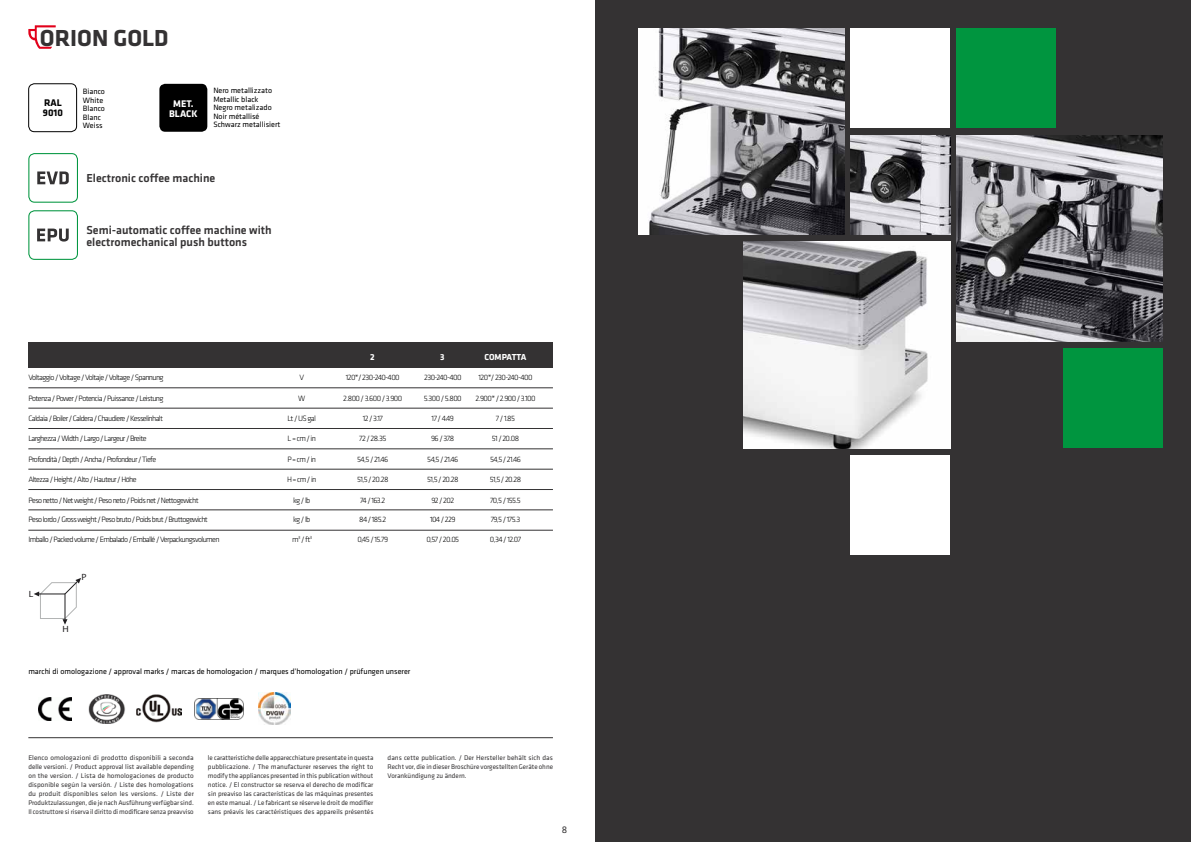
<style>
.page{position:relative;width:1191px;height:842px;background:#fff}
.page>*{position:absolute;margin:0;border:0;box-sizing:border-box;transform-origin:0 0}
.t1{font:700 24.1px "Klavika";color:#343233}
.t2{font:500 12px/12px "Klavika";color:#343233}
.t3{font:700 10px/10px "Klavika";color:#fff;text-align:center}
.t4{font:700 10px/10px "Klavika";color:#000}
.t5{font:10px "Klavika";color:#343233}
.t6{font:700 9px "Klavika";letter-spacing:-.015em;color:#fff}
.t7{font:900 condensed 9px "Helvetica";color:#201e20;scale:1.07 1}
.t8{font:300 8px "Klavika";letter-spacing:-.075em;color:#000}
.t9{font:8px/8.5px "Klavika";color:#000}
.t10{font:7px/9px "Klavika";color:#343233;text-align:justify}
</style>
<div class="page">
<div style="left:595px;top:0;width:596px;height:842px;background:#343233"></div>
<hr style="left:28px;top:737px;width:525px;height:1px;background:#343233">
<svg style="left:28px;top:25px;width:28px;height:24px"></svg>
<div style="left:28px;top:83px;width:49px;height:49px;border:1px solid #000;border-radius:6px"></div>
<div style="left:159px;top:84px;width:48px;height:48px;background:#000;border-radius:6px"></div>
<svg style="left:34px;top:578px;width:47px;height:47px"></svg>
<div style="left:28px;top:210px;width:50px;height:50px;border:1px solid #00953f;border-radius:6px"></div>
<svg style="left:37px;top:229px;width:32px;height:13px"></svg>
<div style="left:28px;top:153px;width:50px;height:50px;border:1px solid #00953f;border-radius:6px"></div>
<svg style="left:37px;top:171px;width:32px;height:13px"></svg>
<img style="left:38px;top:697px;width:33px;height:24px">
<img style="left:88px;top:694px;width:37px;height:30px">
<img style="left:137px;top:694px;width:45px;height:29px">
<img style="left:195px;top:698px;width:49px;height:21px">
<div style="left:28px;top:342px;width:525px;height:26px;background:#343233"></div>
<hr style="left:28px;top:388px;width:525px;height:1px;background:#343233">
<hr style="left:28px;top:408px;width:525px;height:1px;background:#343233">
<hr style="left:28px;top:428px;width:525px;height:1px;background:#343233">
<hr style="left:28px;top:449px;width:525px;height:1px;background:#343233">
<hr style="left:28px;top:469px;width:525px;height:1px;background:#343233">
<hr style="left:28px;top:489px;width:525px;height:1px;background:#343233">
<hr style="left:28px;top:510px;width:525px;height:1px;background:#343233">
<hr style="left:28px;top:530px;width:525px;height:1px;background:#343233">
<img style="left:258px;top:693px;width:32px;height:32px">
<div style="left:850px;top:455px;width:100px;height:100px;background:#fff"></div>
<div style="left:1063px;top:348px;width:99px;height:100px;background:#00953f"></div>
<img style="left:956px;top:135px;width:206px;height:206px">
<div style="left:956px;top:28px;width:100px;height:100px;background:#00953f"></div>
<img style="left:850px;top:135px;width:100px;height:100px">
<img style="left:638px;top:28px;width:206px;height:207px">
<img style="left:744px;top:242px;width:206px;height:206px">
<div style="left:850px;top:28px;width:100px;height:100px;background:#fff"></div>
<h1 class="t1" style="left:40px;top:20px;width:130px">ORION GOLD</h1>
<h3 class="t4" style="left:43px;top:98px;width:22px">RAL<br>9010</h3>
<p class="t9" style="left:213px;top:86px;width:69px">Nero metallizzato<br>Metallic black<br>Negro metalizado<br>Noir métallisé<br>Schwarz metallisiert</p>
<p class="t9" style="left:83px;top:87px;width:24px">Bianco<br>White<br>Blanco<br>Blanc<br>Weiss</p>
<h3 class="t3" style="left:169px;top:98px;width:30px">MET.<br>BLACK</h3>
<h2 class="t2" style="left:86px;top:172px;width:130px">Electronic coffee machine</h2>
<h2 class="t2" style="left:86px;top:223px;width:187px">Semi-automatic coffee machine with electromechanical push buttons</h2>
<p class="t6" style="left:370px;top:351px;width:6px">2</p>
<p class="t6" style="left:440px;top:351px;width:6px">3</p>
<p class="t6" style="left:484px;top:351px;width:43px">COMPATTA</p>
<p class="t8" style="left:28px;top:373px;width:137px">Voltaggio / Voltage / Voltaje / Voltage / Spannung</p>
<p class="t8" style="left:299px;top:373px;width:6px">V</p>
<p class="t8" style="left:346px;top:373px;width:55px">120*/ 230-240-400</p>
<p class="t8" style="left:424px;top:373px;width:39px">230-240-400</p>
<p class="t8" style="left:478px;top:373px;width:55px">120*/ 230-240-400</p>
<p class="t8" style="left:28px;top:394px;width:137px">Potenza / Power / Potencia / Puissance / Leistung</p>
<p class="t8" style="left:298px;top:394px;width:9px">W</p>
<p class="t8" style="left:343px;top:394px;width:61px">2.800 / 3.600 / 3.900</p>
<p class="t8" style="left:424px;top:394px;width:39px">5.300 / 5.800</p>
<p class="t8" style="left:475px;top:394px;width:62px">2.900* / 2.900 / 3.100</p>
<p class="t8" style="left:28px;top:414px;width:136px">Caldaia / Boiler / Caldera / Chaudiere / Kesselinhalt</p>
<p class="t8" style="left:287px;top:414px;width:30px">Lt / US gal</p>
<p class="t8" style="left:363px;top:414px;width:22px">12 / 3.17</p>
<p class="t8" style="left:431px;top:414px;width:24px">17 / 4.49</p>
<p class="t8" style="left:496px;top:414px;width:21px">7 / 1.85</p>
<p class="t8" style="left:28px;top:434px;width:120px">Larghezza / Width / Largo / Largeur / Breite</p>
<p class="t8" style="left:287px;top:434px;width:30px">L = cm / in</p>
<p class="t8" style="left:359px;top:434px;width:29px">72 / 28.35</p>
<p class="t8" style="left:431px;top:434px;width:25px">96 / 37.8</p>
<p class="t8" style="left:492px;top:434px;width:29px">51 / 20.08</p>
<p class="t8" style="left:28px;top:455px;width:129px">Profondità / Depth / Ancha / Profondeur / Tiefe</p>
<p class="t8" style="left:287px;top:455px;width:30px">P = cm / in</p>
<p class="t8" style="left:357px;top:455px;width:32px">54,5 / 21.46</p>
<p class="t8" style="left:427px;top:455px;width:32px">54,5 / 21.46</p>
<p class="t8" style="left:490px;top:455px;width:32px">54,5 / 21.46</p>
<p class="t8" style="left:28px;top:475px;width:110px">Altezza / Height / Alto / Hauteur / Höhe</p>
<p class="t8" style="left:287px;top:475px;width:31px">H = cm / in</p>
<p class="t8" style="left:357px;top:475px;width:33px">51,5 / 20.28</p>
<p class="t8" style="left:427px;top:475px;width:33px">51,5 / 20.28</p>
<p class="t8" style="left:490px;top:475px;width:33px">51,5 / 20.28</p>
<p class="t8" style="left:28px;top:496px;width:172px">Peso netto / Net weight / Peso neto / Poids net / Nettogewicht</p>
<p class="t8" style="left:293px;top:496px;width:19px">kg / lb</p>
<p class="t8" style="left:360px;top:496px;width:27px">74 / 163.2</p>
<p class="t8" style="left:431px;top:496px;width:24px">92 / 202</p>
<p class="t8" style="left:490px;top:496px;width:32px">70,5 / 155.5</p>
<p class="t8" style="left:28px;top:515px;width:181px">Peso lordo / Gross weight / Peso bruto / Poids brut / Bruttogewicht</p>
<p class="t8" style="left:293px;top:515px;width:19px">kg / lb</p>
<p class="t8" style="left:359px;top:515px;width:29px">84 / 185.2</p>
<p class="t8" style="left:430px;top:515px;width:27px">104 / 229</p>
<p class="t8" style="left:491px;top:515px;width:31px">79,5 / 175.3</p>
<p class="t8" style="left:28px;top:535px;width:193px">Imballo / Packed volume / Embalado / Emballé / Verpackungsvolumen</p>
<p class="t8" style="left:292px;top:535px;width:22px">m<sup>3</sup> / ft<sup>3</sup></p>
<p class="t8" style="left:357px;top:535px;width:32px">0,45 / 15.79</p>
<p class="t8" style="left:426px;top:535px;width:34px">0,57 / 20.05</p>
<p class="t8" style="left:490px;top:535px;width:33px">0,34 / 12.07</p>
<p class="t7" style="left:29px;top:588px;width:6px">L</p>
<p class="t7" style="left:81px;top:571px;width:6px">P</p>
<p class="t7" style="left:62px;top:623px;width:7px">H</p>
<p class="t9" style="left:28px;top:667px;width:383px">marchi di omologazione / approval marks / marcas de homologacion / marques d’homologation / prüfungen unserer</p>
<p class="t10" style="left:28px;top:753px;width:167px">Elenco omologazioni di prodotto disponibili a seconda delle versioni. / Product approval list available depending on the version. / Lista de homologaciones de producto disponible según la versión. / Liste des homologations du produit disponibles selon les versions. / Liste der Produktzulassungen, die je nach Ausführung verfügbar sind.<br>Il costruttore si riserva il diritto di modificare senza preavviso</p>
<p class="t10" style="left:208px;top:753px;width:167px">le caratteristiche delle apparecchiature presentate in questa pubblicazione. / The manufacturer reserves the right to modify the appliances presented in this publication without notice. / El constructor se reserva el derecho de modificar sin preaviso las características de las máquinas presentes en este manual. / Le fabricant se réserve le droit de modifier sans préavis les caractéristiques des appareils présentés</p>
<p class="t10" style="left:387px;top:753px;width:167px">dans cette publication. / Der Hersteller behält sich das Recht vor, die in dieser Broschüre vorgestellten Geräte ohne Vorankündigung zu ändern.</p>
<h3 class="t5" style="left:561px;top:823px;width:7px">8</h3>
</div>
